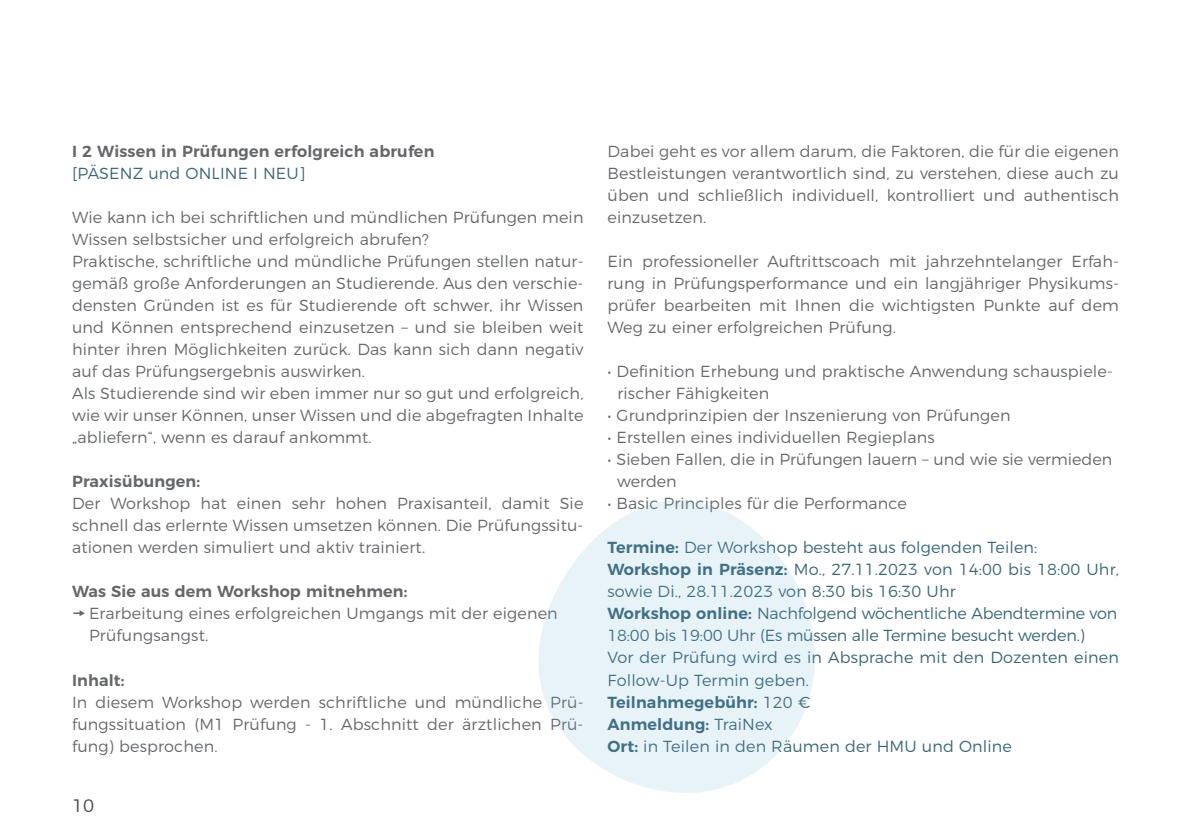
<style>
.page{position:relative;width:1191px;height:840px;background:#fff}
.page>*{position:absolute;margin:0;border:0;box-sizing:border-box;transform-origin:0 0}
.t1{font:300 18px "Montserrat";color:#464749}
.t2{font:300 16px/22px "Montserrat";letter-spacing:.01em;color:#65676a}
.t3{font:300 16px/22px "Montserrat";letter-spacing:.01em;color:#3a6677}
.t4{font:600 16px "Montserrat";letter-spacing:.01em;color:#65676a}
.s1{font-weight:600}
</style>
<div class="page">
<svg style="left:538px;top:500px;width:277px;height:293px;fill:#e8f3f8"></svg>
<p class="t4" style="left:72px;top:138px;width:364px">I 2 Wissen in Prüfungen erfolgreich abrufen</p>
<p class="t3" style="left:72px;top:161px;width:235px">[PÄSENZ und ONLINE I NEU]</p>
<p class="t2" style="left:72px;top:205px;width:513px">Wie kann ich bei schriftlichen und mündlichen Prüfungen mein Wissen selbstsicher und erfolgreich abrufen?<br>Praktische, schriftliche und mündliche Prüfungen stellen natur&shy;gemäß große Anforderungen an Studierende. Aus den verschie&shy;densten Gründen ist es für Studierende oft schwer, ihr Wissen und Können entsprechend einzusetzen – und sie bleiben weit hinter ihren Möglichkeiten zurück. Das kann sich dann negativ auf das Prüfungsergebnis auswirken.<br>Als Studierende sind wir eben immer nur so gut und erfolgreich, wie wir unser Können, unser Wissen und die abgefragten Inhalte „abliefern“, wenn es darauf ankommt.</p>
<p class="t4" style="left:72px;top:468px;width:130px">Praxisübungen:</p>
<p class="t2" style="left:72px;top:491px;width:513px;text-align:justify">Der Workshop hat einen sehr hohen Praxisanteil, damit Sie schnell das erlernte Wissen umsetzen können. Die Prüfungssitu&shy;ationen werden simuliert und aktiv trainiert.</p>
<p class="t4" style="left:72px;top:578px;width:337px">Was Sie aus dem Workshop mitnehmen:</p>
<p class="t2" style="left:89px;top:601px;width:470px">Erarbeitung eines erfolgreichen Umgangs mit der eigenen<br>Prüfungsangst.</p>
<p class="t4" style="left:72px;top:666px;width:54px">Inhalt:</p>
<p class="t2" style="left:72px;top:689px;width:513px;text-align:justify">In diesem Workshop werden schriftliche und mündliche Prü&shy;fungssituation (M1 Prüfung - 1. Abschnitt der ärztlichen Prü&shy;fung) besprochen.</p>
<p class="t1" style="left:72px;top:791px;width:24px">10</p>
<p class="t2" style="left:607px;top:139px;width:513px;text-align:justify">Dabei geht es vor allem darum, die Faktoren, die für die eigenen Bestleistungen verantwortlich sind, zu verstehen, diese auch zu üben und schließlich individuell, kontrolliert und authentisch einzusetzen.</p>
<p class="t2" style="left:607px;top:249px;width:513px;text-align:justify">Ein professioneller Auftrittscoach mit jahrzehntelanger Erfah&shy;rung in Prüfungsperformance und ein langjähriger Physikums&shy;prüfer bearbeiten mit Ihnen die wichtigsten Punkte auf dem Weg zu einer erfolgreichen Prüfung.</p>
<p class="t2" style="left:617px;top:359px;width:497px;text-indent:-10px">• Definition Erhebung und praktische Anwendung schauspiele&shy;rischer Fähigkeiten</p>
<p class="t2" style="left:607px;top:403px;width:405px">• Grundprinzipien der Inszenierung von Prüfungen</p>
<p class="t2" style="left:607px;top:425px;width:329px">• Erstellen eines individuellen Regieplans</p>
<p class="t2" style="left:617px;top:447px;width:497px;text-indent:-10px">• Sieben Fallen, die in Prüfungen lauern – und wie sie vermieden werden</p>
<p class="t2" style="left:607px;top:491px;width:301px">• Basic Principles für die Performance</p>
<p class="t3" style="left:607px;top:535px;width:513px"><span class="s1">Termine:</span> Der Workshop besteht aus folgenden Teilen:<br><span class="s1">Workshop in Präsenz:</span> Mo., 27.11.2023 von 14:00 bis 18:00 Uhr, sowie Di., 28.11.2023 von 8:30 bis 16:30 Uhr<br><span class="s1">Workshop online:</span> Nachfolgend wöchentliche Abendtermine von 18:00 bis 19:00 Uhr (Es müssen alle Termine besucht werden.)<br>Vor der Prüfung wird es in Absprache mit den Dozenten einen Follow-Up Termin geben.<br><span class="s1">Teilnahmegebühr:</span> 120 €<br><span class="s1">Anmeldung:</span> TraiNex<br><span class="s1">Ort:</span> in Teilen in den Räumen der HMU und Online</p>
</div>
